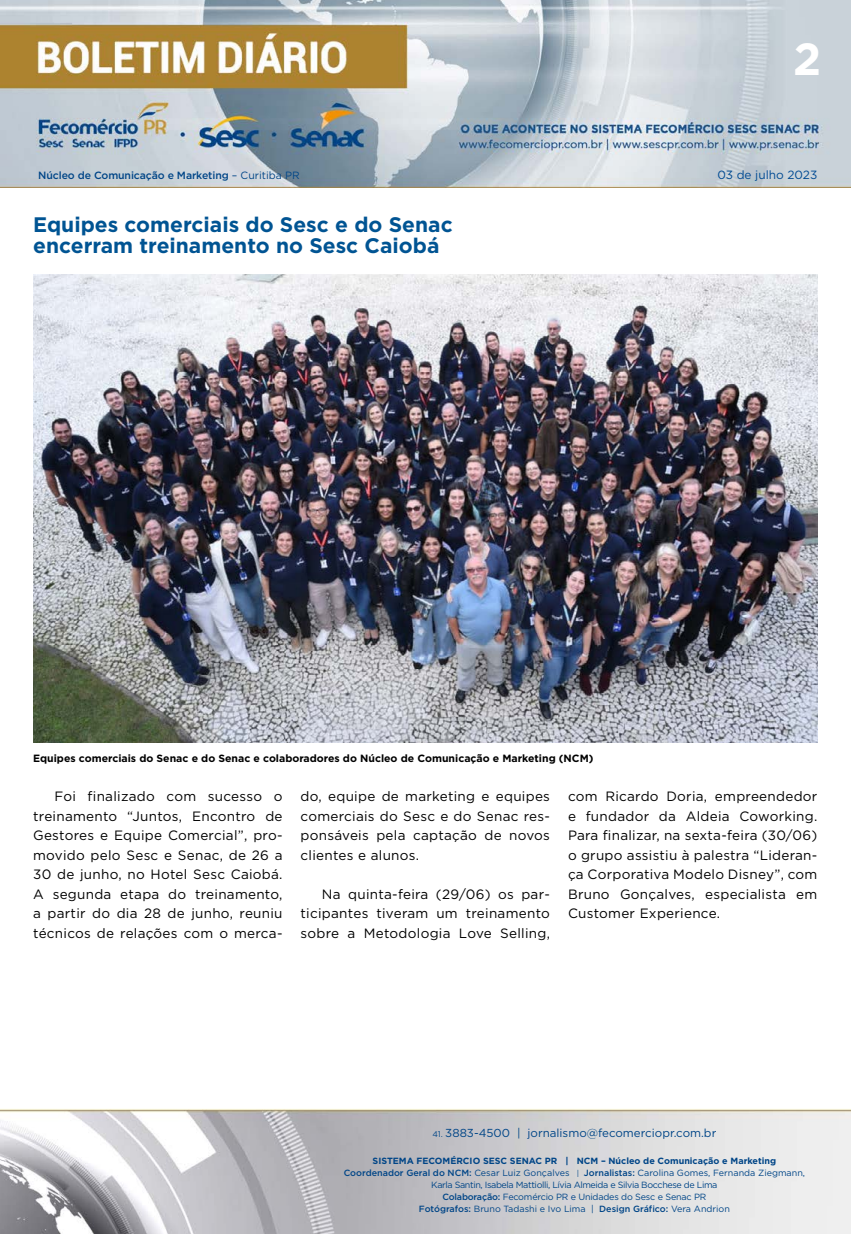
<style>
.page{position:relative;width:851px;height:1234px;background:#fff}
.page>*{position:absolute;margin:0;border:0;box-sizing:border-box;transform-origin:0 0}
.t1{font:700 45px "Gotham";color:#fff}
.t2{font:700 21px/21px "Gotham";color:#005493}
.t3{font:13.5px/19.5px "Gotham";letter-spacing:.02em;color:#000;text-align:justify}
.t4{font:11.85px "Gotham";color:#004a93}
.t5{font:11.55px "Gotham";color:#004587}
.t6{font:700 10.5px "Gotham";color:#000}
.t7{font:500 10.5px "Gotham";letter-spacing:-.01em;color:#004587}
.t8{font:9px/12px "Gotham";letter-spacing:-.02em;color:#004587;text-align:center}
.s1{font-weight:400}
.s2{font-size:8.25px}
.s3{font-weight:700}
.s4{font-weight:500}
.s5{font-size:7.65px}
</style>
<div class="page">
<img style="left:0;top:0;width:850px;height:188px">
<img style="left:0;top:1109px;width:850px;height:124px">
<img style="left:33px;top:274px;width:784px;height:468px">
<h1 class="t1" style="left:793px;top:29px;width:30px">2</h1>
<p class="t7" style="left:38px;top:168px;width:263px">Núcleo de Comunicação e Marketing <span class="s1">– Curitiba PR</span></p>
<p class="t4" style="left:717px;top:167px;width:101px">03 de julho 2023</p>
<h2 class="t2" style="left:33px;top:213px;width:421px">Equipes comerciais do Sesc e do Senac encerram treinamento no Sesc Caiobá</h2>
<p class="t6" style="left:33px;top:751px;width:561px">Equipes comerciais do Senac e do Senac e colaboradores do Núcleo de Comunicação e Marketing (NCM)</p>
<p class="t3" style="left:33px;top:786px;width:251px;text-indent:21px">Foi finalizado com sucesso o treinamento “Juntos, Encontro de Gestores e Equipe Comercial”, pro&shy;movido pelo Sesc e Senac, de 26 a 30 de junho, no Hotel Sesc Caiobá.<br>A segunda etapa do treinamento, a partir do dia 28 de junho, reuniu técnicos de relações com o merca-</p>
<p class="t3" style="left:300px;top:786px;width:251px">do, equipe de marketing e equipes comerciais do Sesc e do Senac res&shy;ponsáveis pela captação de novos clientes e alunos.</p>
<p class="t3" style="left:568px;top:786px;width:251px">com Ricardo Doria, empreendedor e fundador da Aldeia Coworking.<br>Para finalizar, na sexta-feira (30/06) o grupo assistiu à palestra “Lideran&shy;ça Corporativa Modelo Disney”, com Bruno Gonçalves, especialista em Customer Experience.</p>
<p class="t3" style="left:300px;top:883px;width:251px;text-indent:21px">Na quinta-feira (29/06) os par&shy;ticipantes tiveram um treinamento sobre a Metodologia Love Selling,</p>
<p class="t5" style="left:432px;top:1125px;width:285px"><span class="s2">41.</span> 3883-4500 | jornalismo@fecomerciopr.com.br</p>
<p class="t8" style="left:343px;top:1154px;width:463px"><span class="s3">SISTEMA FECOMÉRCIO SESC SENAC PR | NCM – Núcleo de Comunicação e Marketing </span><span class="s4">Coordenador Geral do NCM:</span> Cesar Luiz Gonçalves <span class="s5">|</span> <span class="s4">Jornalistas:</span> Carolina Gomes, Fernanda Ziegmann, Karla Santin, Isabela Mattiolli, Lívia Almeida e Silvia Bocchese de Lima<br><span class="s4">Colaboração:</span> Fecomércio PR e Unidades do Sesc e Senac PR<br><span class="s4">Fotógrafos:</span> Bruno Tadashi e Ivo Lima | <span class="s4">Design Gráfico:</span> Vera Andrion</p>
</div>
